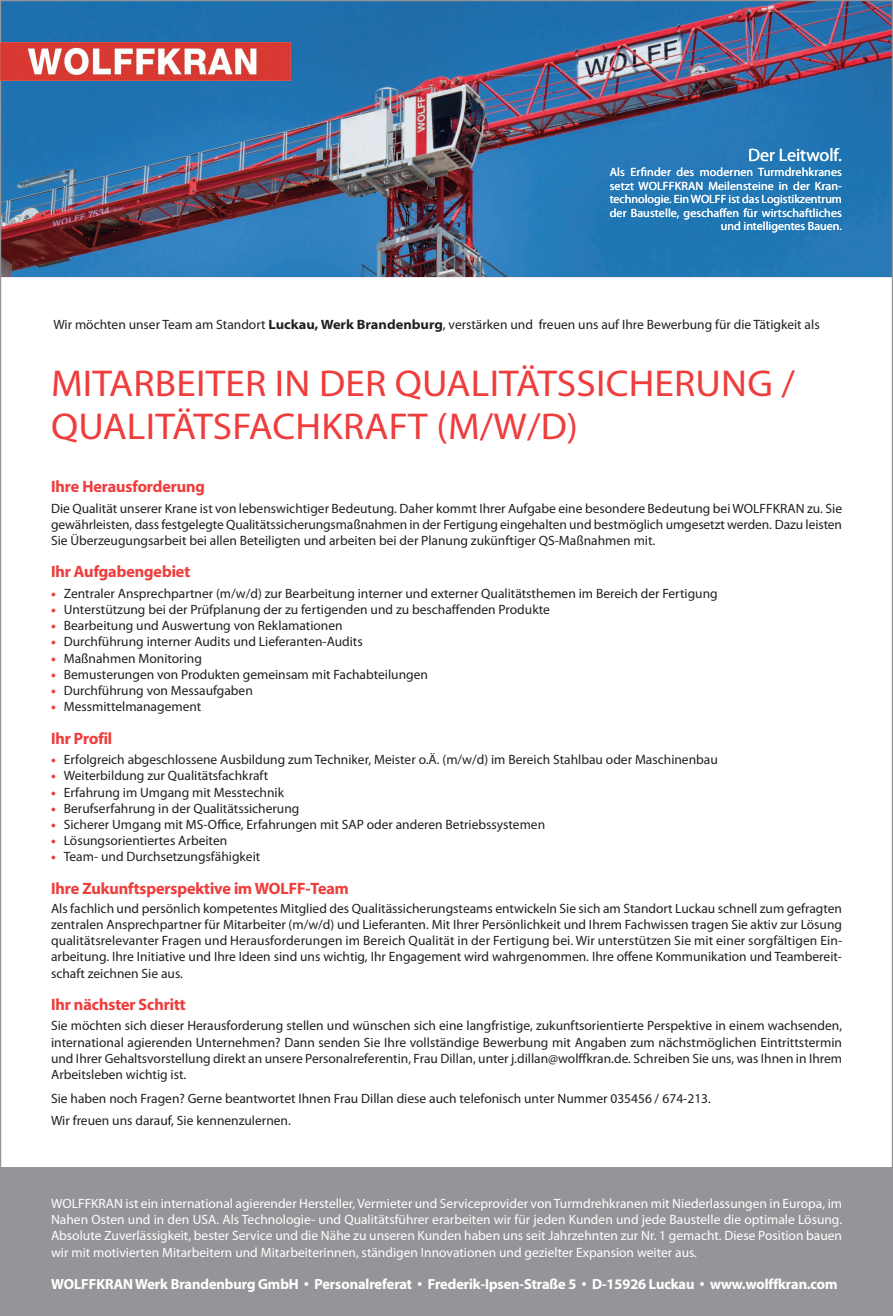
<style>
.page{position:relative;width:893px;height:1316px;background:#fff}
.page>*{position:absolute;margin:0;border:0;box-sizing:border-box;transform-origin:0 0}
.t1{font:37.5px/43.2px "Myriad Pro";letter-spacing:.005em;color:#ee3d3c;scale:1.05 1}
.t2{font:18px "Myriad Pro";color:#fff}
.t3{font:16.5px "Myriad Headline";color:#ee3d3c}
.t4{font:14.7px "Myriad Headline";color:#fff}
.t5{font:13.5px/16.2px "Myriad Pro";color:#231f20;text-align:justify}
.t6{font:13.5px/16.2px "Myriad Pro";color:#fff;text-align:justify}
.t7{font:12px/13.5px "Myriad Pro";letter-spacing:.01em;color:#fff;text-align:right}
.s1{font-weight:700;font-stretch:semi-expanded}
.s2{font-weight:700;font-stretch:semi-expanded;color:#ee3d3c}
</style>
<div class="page">
<div style="left:0;top:1167px;width:893px;height:149px;background:#939598"></div>
<hr style="left:0;top:276px;width:893px;height:1px;background:#ee3d3c">
<img style="left:2px;top:2px;width:889px;height:274px">
<img style="left:0;top:43px;width:291px;height:38px">
<h2 class="t2" style="left:748px;top:148px;width:95px">Der Leitwolf.</h2>
<p class="t7" style="left:610px;top:167px;width:234px">Als Erfinder des modernen Turmdrehkranes setzt WOLFFKRAN Meilensteine in der Kran&shy;technologie. Ein WOLFF ist das Logistikzentrum der Baustelle, geschaffen für wirtschaftliches und intelligentes Bauen.</p>
<p class="t7" style="left:719px;top:207px;width:5px">f</p>
<p class="t5" style="left:53px;top:317px;width:768px">Wir möchten unser Team am Standort <span class="s1">Luckau, Werk Brandenburg</span>, verstärken und freuen uns auf Ihre Bewerbung für die Tätigkeit als</p>
<h1 class="t1" style="left:51px;top:364px;width:710px">MITARBEITER IN DER QUALITÄTSSICHERUNG /<br>QUALITÄTSFACHKRAFT (M/W/D)</h1>
<p class="t3" style="left:51px;top:480px;width:155px">Ihre Herausforderung</p>
<p class="t5" style="left:51px;top:501px;width:793px">Die Qualität unserer Krane ist von lebenswichtiger Bedeutung. Daher kommt Ihrer Aufgabe eine besondere Bedeutung bei WOLFFKRAN zu. Sie gewährleisten, dass festgelegte Qualitätssicherungsmaßnahmen in der Fertigung eingehalten und bestmöglich umgesetzt werden. Dazu leisten Sie Überzeugungsarbeit bei allen Beteiligten und arbeiten bei der Planung zukünftiger QS-Maßnahmen mit.</p>
<p class="t3" style="left:51px;top:566px;width:141px">Ihr Aufgabengebiet</p>
<p class="t5" style="left:51px;top:586px;width:668px"><span class="s2">•</span> Zentraler Ansprechpartner (m/w/d) zur Bearbeitung interner und externer Qualitätsthemen im Bereich der Fertigung</p>
<p class="t5" style="left:51px;top:603px;width:500px"><span class="s2">•</span> Unterstützung bei der Prüfplanung der zu fertigenden und zu beschaffenden Produkte</p>
<p class="t5" style="left:51px;top:619px;width:293px"><span class="s2">•</span> Bearbeitung und Auswertung von Reklamationen</p>
<p class="t5" style="left:51px;top:635px;width:313px"><span class="s2">•</span> Durchführung interner Audits und Lieferanten-Audits</p>
<p class="t5" style="left:51px;top:651px;width:152px"><span class="s2">•</span> Maßnahmen Monitoring</p>
<p class="t5" style="left:51px;top:667px;width:378px"><span class="s2">•</span> Bemusterungen von Produkten gemeinsam mit Fachabteilungen</p>
<p class="t5" style="left:51px;top:684px;width:203px"><span class="s2">•</span> Durchführung von Messaufgaben</p>
<p class="t5" style="left:51px;top:700px;width:152px"><span class="s2">•</span> Messmittelmanagement</p>
<p class="t3" style="left:51px;top:732px;width:63px">Ihr Profil</p>
<p class="t5" style="left:51px;top:753px;width:668px"><span class="s2">•</span> Erfolgreich abgeschlossene Ausbildung zum Techniker, Meister o.Ä. (m/w/d) im Bereich Stahlbau oder Maschinenbau</p>
<p class="t5" style="left:51px;top:769px;width:219px"><span class="s2">•</span> Weiterbildung zur Qualitätsfachkraft</p>
<p class="t5" style="left:51px;top:785px;width:234px"><span class="s2">•</span> Erfahrung im Umgang mit Messtechnik</p>
<p class="t5" style="left:51px;top:801px;width:250px"><span class="s2">•</span> Berufserfahrung in der Qualitätssicherung</p>
<p class="t5" style="left:51px;top:817px;width:496px"><span class="s2">•</span> Sicherer Umgang mit MS-Office, Erfahrungen mit SAP oder anderen Betriebssystemen</p>
<p class="t5" style="left:51px;top:834px;width:178px"><span class="s2">•</span> Lösungsorientiertes Arbeiten</p>
<p class="t5" style="left:51px;top:850px;width:211px"><span class="s2">•</span> Team- und Durchsetzungsfähigkeit</p>
<p class="t3" style="left:51px;top:882px;width:299px">Ihre Zukunftsperspektive im WOLFF-Team</p>
<p class="t5" style="left:51px;top:901px;width:793px">Als fachlich und persönlich kompetentes Mitglied des Qualitässicherungsteams entwickeln Sie sich am Standort Luckau schnell zum gefragten zentralen Ansprechpartner für Mitarbeiter (m/w/d) und Lieferanten. Mit Ihrer Persönlichkeit und Ihrem Fachwissen tragen Sie aktiv zur Lösung qualitätsrelevanter Fragen und Herausforderungen im Bereich Qualität in der Fertigung bei. Wir unterstützen Sie mit einer sorgfältigen Ein&shy;arbeitung. Ihre Initiative und Ihre Ideen sind uns wichtig, Ihr Engagement wird wahrgenommen. Ihre offene Kommunikation und Teambereit&shy;schaft zeichnen Sie aus.</p>
<p class="t3" style="left:51px;top:998px;width:136px">Ihr nächster Schritt</p>
<p class="t5" style="left:51px;top:1019px;width:793px">Sie möchten sich dieser Herausforderung stellen und wünschen sich eine langfristige, zukunftsorientierte Perspektive in einem wachsenden, international agierenden Unternehmen? Dann senden Sie Ihre vollständige Bewerbung mit Angaben zum nächstmöglichen Eintrittstermin und Ihrer Gehaltsvorstellung direkt an unsere Personalreferentin, Frau Dillan, unter j.dillan@wolffkran.de. Schreiben Sie uns, was Ihnen in Ihrem Arbeitsleben wichtig ist.</p>
<p class="t5" style="left:51px;top:1088px;width:661px;line-height:22.2px">Sie haben noch Fragen? Gerne beantwortet Ihnen Frau Dillan diese auch telefonisch unter Nummer 035456 / 674-213.<br>Wir freuen uns darauf, Sie kennenzulernen.</p>
<p class="t6" style="left:51px;top:1196px;width:793px">WOLFFKRAN ist ein international agierender Hersteller, Vermieter und Serviceprovider von Turmdrehkranen mit Niederlassungen in Europa, im Nahen Osten und in den USA. Als Technologie- und Qualitätsführer erarbeiten wir für jeden Kunden und jede Baustelle die optimale Lösung.<br>Absolute Zuverlässigkeit, bester Service und die Nähe zu unseren Kunden haben uns seit Jahrzehnten zur Nr. 1 gemacht. Diese Position bauen wir mit motivierten Mitarbeitern und Mitarbeiterinnen, ständigen Innovationen und gezielter Expansion weiter aus.</p>
<p class="t4" style="left:51px;top:1279px;width:788px">WOLFFKRAN Werk Brandenburg GmbH • Personalreferat • Frederik-Ipsen-Straße 5 • D-15926 Luckau • www.wolffkran.com</p>
</div>
